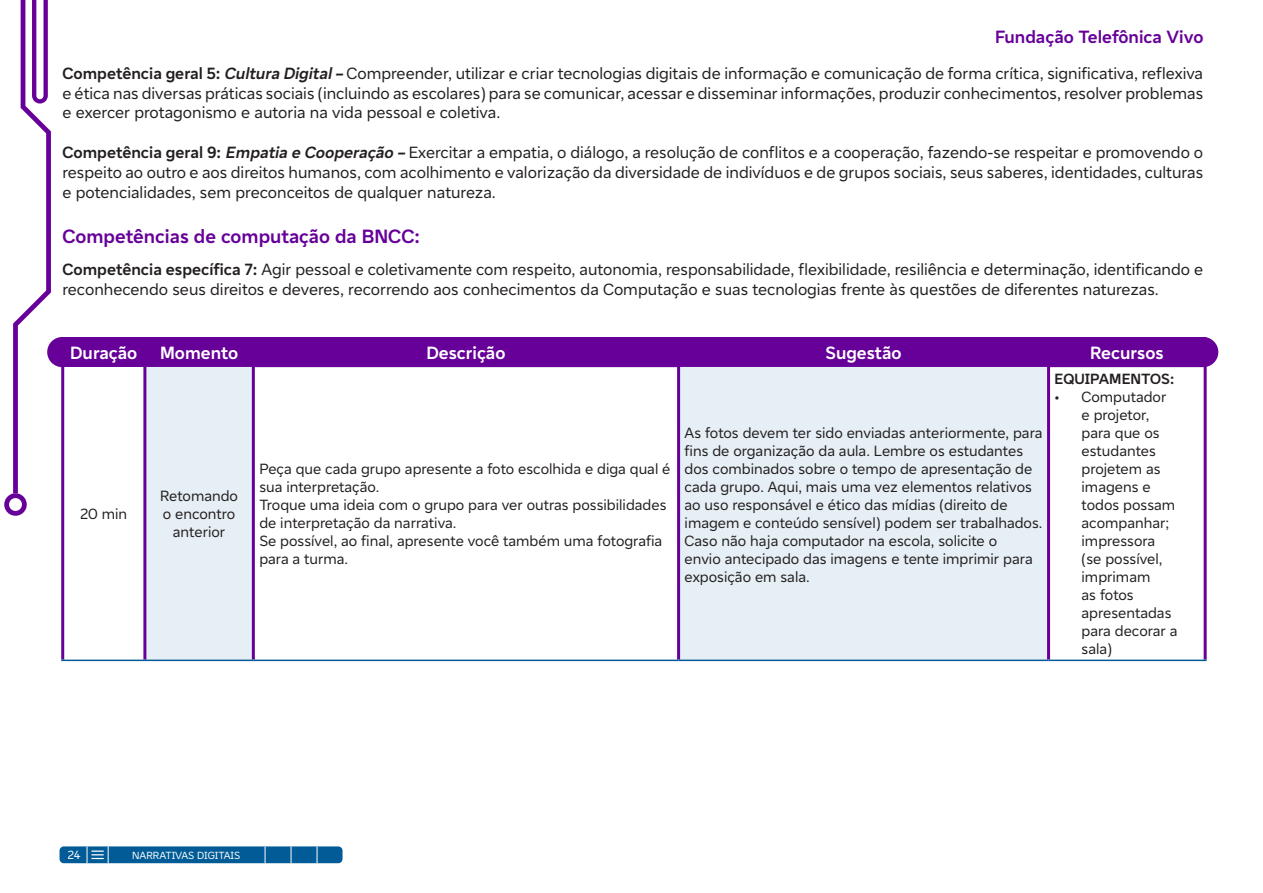
<style>
.page{position:relative;width:1263px;height:893px;background:#fff}
.page>*{position:absolute;margin:0;border:0;box-sizing:border-box;transform-origin:0 0}
.t1{font:700 19.5px "Vivo Type";color:#609}
.t2{font:700 18px "Vivo Type";color:#fff}
.t3{font:700 18px "Vivo Type";color:#609}
.t4{font:16.5px/19.8px "Vivo Type";color:#231f20;text-align:justify}
.t5{font:15px/18px "Vivo Type";color:#231f20}
.t6{font:700 15px "Vivo Type";letter-spacing:.005em;color:#231f20}
.t7{font:12px "Vivo Type";color:#fff}
.t8{font:10.5px "Vivo Type";color:#fff}
.s1{font-weight:700}
.s2{font-weight:700;font-style:italic}
</style>
<div class="page">
<div style="left:60px;top:846px;width:282px;height:17px;background:#015b97;border-radius:4px"></div>
<svg style="left:291px;top:846px;width:1px;height:17px"></svg>
<svg style="left:265px;top:846px;width:1px;height:17px"></svg>
<svg style="left:317px;top:846px;width:1px;height:17px"></svg>
<svg style="left:87px;top:846px;width:22px;height:17px"></svg>
<svg style="left:4px;top:0;width:47px;height:516px"></svg>
<div style="left:64px;top:337px;width:1140px;height:30px;background:#609"></div>
<svg style="left:146px;top:367px;width:901px;height:293px;fill:#e6eff5"></svg>
<hr style="left:61px;top:337px;width:3px;height:30px;background:#609">
<hr style="left:143px;top:337px;width:3px;height:30px;background:#609">
<hr style="left:252px;top:337px;width:3px;height:30px;background:#609">
<hr style="left:677px;top:337px;width:3px;height:30px;background:#609">
<hr style="left:1047px;top:337px;width:3px;height:30px;background:#609">
<hr style="left:1204px;top:337px;width:3px;height:30px;background:#609">
<hr style="left:61px;top:367px;width:3px;height:293px;background:#609">
<hr style="left:143px;top:367px;width:3px;height:293px;background:#609">
<hr style="left:252px;top:367px;width:3px;height:293px;background:#609">
<hr style="left:677px;top:367px;width:3px;height:293px;background:#609">
<hr style="left:1047px;top:367px;width:3px;height:293px;background:#609">
<hr style="left:1204px;top:367px;width:3px;height:293px;background:#609">
<hr style="left:61px;top:660px;width:84px;height:1px;background:#015b97">
<hr style="left:145px;top:660px;width:108px;height:1px;background:#015b97">
<hr style="left:253px;top:660px;width:426px;height:1px;background:#015b97">
<hr style="left:679px;top:660px;width:369px;height:1px;background:#015b97">
<hr style="left:1048px;top:660px;width:159px;height:1px;background:#015b97">
<p class="t3" style="left:995px;top:25px;width:210px">Fundação Telefônica Vivo</p>
<p class="t4" style="left:63px;top:63px;width:1142px"><span class="s1">Competência geral 5:</span> <span class="s2">Cultura Digital–</span> Compreender, utilizar e criar tecnologias digitais de informação e comunicação de forma crítica, significativa, reflexiva e ética nas diversas práticas sociais (incluindo as escolares) para se comunicar, acessar e disseminar informações, produzir conhecimentos, resolver problemas e exercer protagonismo e autoria na vida pessoal e coletiva.</p>
<p class="t4" style="left:63px;top:142px;width:1142px"><span class="s1">Competência geral 9:</span> <span class="s2">Empatia e Cooperação –</span> Exercitar a empatia, o diálogo, a resolução de conflitos e a cooperação, fazendo-se respeitar e promovendo o respeito ao outro e aos direitos humanos, com acolhimento e valorização da diversidade de indivíduos e de grupos sociais, seus saberes, identidades, culturas e potencialidades, sem preconceitos de qualquer natureza.</p>
<p class="t1" style="left:63px;top:223px;width:359px">Competências de computação da BNCC:</p>
<p class="t4" style="left:63px;top:259px;width:1142px"><span class="s1">Competência específica 7:</span> Agir pessoal e coletivamente com respeito, autonomia, responsabilidade, flexibilidade, resiliência e determinação, identificando e reconhecendo seus direitos e deveres, recorrendo aos conhecimentos da Computação e suas tecnologias frente às questões de diferentes naturezas.</p>
<p class="t2" style="left:70px;top:341px;width:69px">Duração</p>
<p class="t2" style="left:160px;top:341px;width:79px">Momento</p>
<p class="t2" style="left:426px;top:341px;width:81px">Descrição</p>
<p class="t2" style="left:825px;top:341px;width:77px">Sugestão</p>
<p class="t2" style="left:1090px;top:341px;width:75px">Recursos</p>
<p class="t5" style="left:81px;top:505px;width:48px">20 min</p>
<p class="t5" style="left:160px;top:487px;width:79px">Retomando</p>
<p class="t5" style="left:163px;top:505px;width:74px;text-align:center">o encontro anterior</p>
<p class="t5" style="left:259px;top:460px;width:413px">Peça que cada grupo apresente a foto escolhida e diga qual é sua interpretação.</p>
<p class="t5" style="left:259px;top:496px;width:409px">Troque uma ideia com o grupo para ver outras possibilidades de interpretação da narrativa.</p>
<p class="t5" style="left:259px;top:532px;width:404px">Se possível, ao final, apresente você também uma fotografia para a turma.</p>
<p class="t5" style="left:685px;top:424px;width:359px">As fotos devem ter sido enviadas anteriormente, para fins de organização da aula. Lembre os estudantes dos combinados sobre o tempo de apresentação de cada grupo. Aqui, mais uma vez elementos relativos ao uso responsável e ético das mídias (direito de imagem e conteúdo sensível) podem ser trabalhados.</p>
<p class="t5" style="left:685px;top:532px;width:350px">Caso não haja computador na escola, solicite o envio antecipado das imagens e tente imprimir para exposição em sala.</p>
<p class="t6" style="left:1054px;top:369px;width:121px">EQUIPAMENTOS:</p>
<p class="t5" style="left:1081px;top:388px;width:98px;text-indent:-27px">• Computador e projetor, para que os estudantes projetem as imagens e todos possam acompanhar; impressora (se possível, imprimam<br>as fotos apresentadas para decorar a sala)</p>
<p class="t7" style="left:68px;top:847px;width:14px">24</p>
<p class="t8" style="left:132px;top:848px;width:110px">NARRATIVAS DIGITAIS</p>
</div>
